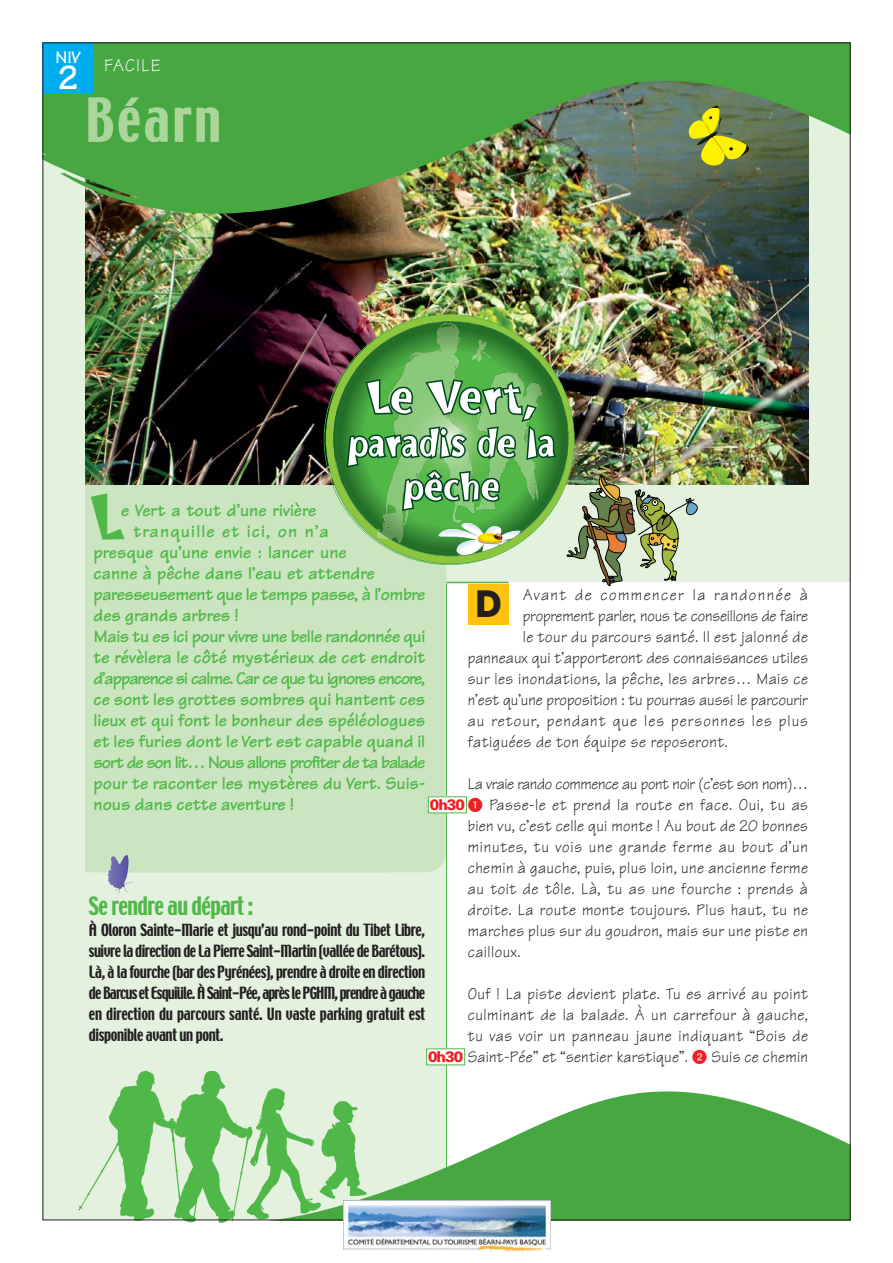
<style>
.page{position:relative;width:893px;height:1263px;background:#fff}
.page>*{position:absolute;margin:0;border:0;box-sizing:border-box;transform-origin:0 0}
.t1{font:75px "Burweed ICG";color:#50b848}
.t2{font:54px "Techno";letter-spacing:.05em;color:#abd69b}
.t3{font:700 36px "Tekton";color:#fff}
.t4{font:700 36px "Avant Garde";color:#231f20}
.t5{font:22.5px "Techno";letter-spacing:-.025em;color:#50b848;scale:.95 1}
.t6{font:700 18px "Tekton";color:#50b848}
.t7{font:700 18px "Tekton";letter-spacing:-.025em;color:#50b848}
.t8{font:700 18px "Tekton";letter-spacing:-.055em;color:#50b848}
.t9{font:700 18px "Tekton";letter-spacing:-.06em;color:#50b848}
.t10{font:700 18px "Tekton";letter-spacing:.065em;color:#50b848}
.t11{font:18px "Tekton";letter-spacing:.06em;color:#fff}
.t12{font:700 18px "Tekton";color:#fff}
.t13{font:16.5px/21px "Tekton";letter-spacing:.03em;color:#231f20;text-align:right;scale:.95 1}
.t14{font:16.5px "Tekton";color:#231f20;scale:.95 1}
.t15{font:16.5px "Tekton";letter-spacing:.005em;color:#231f20;scale:.95 1}
.t16{font:16.5px "Tekton";letter-spacing:-.025em;color:#231f20;scale:.95 1}
.t17{font:16.5px "Tekton";letter-spacing:-.01em;color:#231f20;scale:.95 1}
.t18{font:16.5px "Tekton";letter-spacing:.07em;color:#231f20;scale:.95 1}
.t19{font:16.5px "Tekton";letter-spacing:.05em;color:#231f20;scale:.95 1}
.t20{font:16.5px "Tekton";letter-spacing:.095em;color:#231f20;scale:.95 1}
.t21{font:15px/21px "Techno";letter-spacing:-.01em;color:#231f20;text-align:justify;scale:.95 1}
.s1{font-family:"Univers";font-weight:900;font-size:15px;color:#ed1e25}
.s2{font-family:"Numerics P04";font-size:15px;color:#ed1e25}
</style>
<div class="page">
<div style="left:43px;top:43px;width:807px;height:1177px;background:#e3f1de"></div>
<div style="left:446px;top:582px;width:404px;height:596px;background:#fff"></div>
<div style="left:85px;top:484px;width:361px;height:388px;background:#cbe5c0"></div>
<img style="left:85px;top:214px;width:723px;height:270px">
<img style="left:45px;top:45px;width:803px;height:169px">
<div style="left:43px;top:43px;width:51px;height:51px;background:#00aeef"></div>
<img style="left:574px;top:475px;width:124px;height:111px">
<hr style="left:446px;top:583px;width:1px;height:618px;background:#50b848">
<img style="left:325px;top:314px;width:249px;height:250px">
<svg style="left:346px;top:323px;width:210px;height:241px"></svg>
<svg style="left:78px;top:1071px;width:266px;height:152px"></svg>
<div style="left:468px;top:584px;width:40px;height:41px;background:#ffc20e"></div>
<hr style="left:446px;top:582px;width:63px;height:1px;background:#50b848">
<div style="left:428px;top:797px;width:38px;height:16px;background:#fff"></div>
<svg style="left:201px;top:1091px;width:649px;height:130px;fill:#47a842"></svg>
<svg style="left:107px;top:864px;width:26px;height:29px"></svg>
<div style="left:427px;top:1049px;width:38px;height:16px;background:#fff"></div>
<div style="left:426px;top:1049px;width:39px;height:16px;border:1px solid #50b848"></div>
<img style="left:344px;top:1201px;width:206px;height:50px">
<svg style="left:687px;top:105px;width:63px;height:62px"></svg>
<p class="t12" style="left:56px;top:51px;width:27px">NIV</p>
<h3 class="t3" style="left:58px;top:65px;width:21px">2</h3>
<p class="t11" style="left:104px;top:59px;width:58px">FACILE</p>
<h2 class="t2" style="left:85px;top:97px;width:138px">Béarn</h2>
<h1 class="t1" style="left:90px;top:489px;width:38px">L</h1>
<p class="t6" style="left:121px;top:504px;width:197px">e Vert a tout d’une rivière</p>
<p class="t10" style="left:133px;top:525px;width:197px">tranquille et ici, on n’a</p>
<p class="t6" style="left:94px;top:546px;width:255px">presque qu’une envie : lancer une</p>
<p class="t6" style="left:94px;top:567px;width:282px">canne à pêche dans l’eau et attendre</p>
<p class="t7" style="left:94px;top:588px;width:333px">paresseusement que le temps passe, à l’ombre</p>
<p class="t6" style="left:94px;top:609px;width:147px">des grands arbres !</p>
<p class="t7" style="left:94px;top:630px;width:333px">Mais tu es ici pour vivre une belle randonnée qui</p>
<p class="t6" style="left:94px;top:651px;width:333px">te révèlera le côté mystérieux de cet endroit</p>
<p class="t8" style="left:94px;top:672px;width:333px">d’apparence si calme. Car ce que tu ignores encore,</p>
<p class="t6" style="left:94px;top:693px;width:333px">ce sont les grottes sombres qui hantent ces</p>
<p class="t6" style="left:94px;top:714px;width:333px">lieux et qui font le bonheur des spéléologues</p>
<p class="t6" style="left:94px;top:735px;width:333px">et les furies dont le Vert est capable quand il</p>
<p class="t9" style="left:94px;top:756px;width:333px">sort de son lit… Nous allons profiter de ta balade</p>
<p class="t6" style="left:94px;top:777px;width:333px">pour te raconter les mystères du Vert. Suis-</p>
<p class="t6" style="left:94px;top:798px;width:202px">nous dans cette aventure !</p>
<p class="t20" style="left:523px;top:589px;width:302px">Avant de commencer la randonnée à</p>
<p class="t17" style="left:523px;top:610px;width:302px">proprement parler, nous te conseillons de faire</p>
<p class="t13" style="left:523px;top:629px;width:302px">le tour du parcours santé. Il est jalonné de</p>
<p class="t15" style="left:468px;top:652px;width:360px">panneaux qui t’apporteront des connaissances utiles</p>
<p class="t13" style="left:468px;top:671px;width:360px">sur les inondations, la pêche, les arbres… Mais ce</p>
<p class="t14" style="left:468px;top:694px;width:360px">n’est qu’une proposition : tu pourras aussi le parcourir</p>
<p class="t18" style="left:468px;top:715px;width:360px">au retour, pendant que les personnes les plus</p>
<p class="t13" style="left:468px;top:734px;width:275px">fatiguées de ton équipe se reposeront.</p>
<p class="t16" style="left:468px;top:778px;width:360px">La vraie rando commence au pont noir (c’est son nom)…</p>
<p class="t13" style="left:430px;top:797px;width:400px"><span class="s1">0h30</span> <span class="s2">1</span> Passe-le et prend la route en face. Oui, tu as</p>
<p class="t13" style="left:468px;top:818px;width:360px">bien vu, c’est celle qui monte ! Au bout de 20 bonnes</p>
<p class="t19" style="left:468px;top:841px;width:360px">minutes, tu vois une grande ferme au bout d’un</p>
<p class="t13" style="left:468px;top:860px;width:360px">chemin à gauche, puis, plus loin, une ancienne ferme</p>
<p class="t13" style="left:468px;top:881px;width:360px">au toit de tôle. Là, tu as une fourche : prends à</p>
<p class="t13" style="left:468px;top:902px;width:360px">droite. La route monte toujours. Plus haut, tu ne</p>
<p class="t13" style="left:468px;top:923px;width:360px">marches plus sur du goudron, mais sur une piste en</p>
<p class="t13" style="left:468px;top:944px;width:57px">cailloux.</p>
<p class="t13" style="left:428px;top:986px;width:401px">Ouf ! La piste devient plate. Tu es arrivé au point culminant de la balade. À un carrefour à gauche,<br>tu vas voir un panneau jaune indiquant “Bois de<br><span class="s1">0h30</span> Saint-Pée” et “sentier karstique”. <span class="s2">2</span> Suis ce chemin</p>
<h3 class="t4" style="left:475px;top:590px;width:28px">D</h3>
<h3 class="t5" style="left:89px;top:896px;width:174px">Se rendre au départ :</h3>
<p class="t21" style="left:89px;top:921px;width:355px">À Oloron Sainte-Marie et jusqu’au rond-point du Tibet Libre, suivre la direction de La Pierre Saint-Martin (vallée de Barétous).<br>Là, à la fourche (bar des Pyrénées), prendre à droite en direction de Barcus et Esquiüle. À Saint-Pée, après le PGHM, prendre à gauche en direction du parcours santé. Un vaste parking gratuit est disponible avant un pont.</p>
</div>
